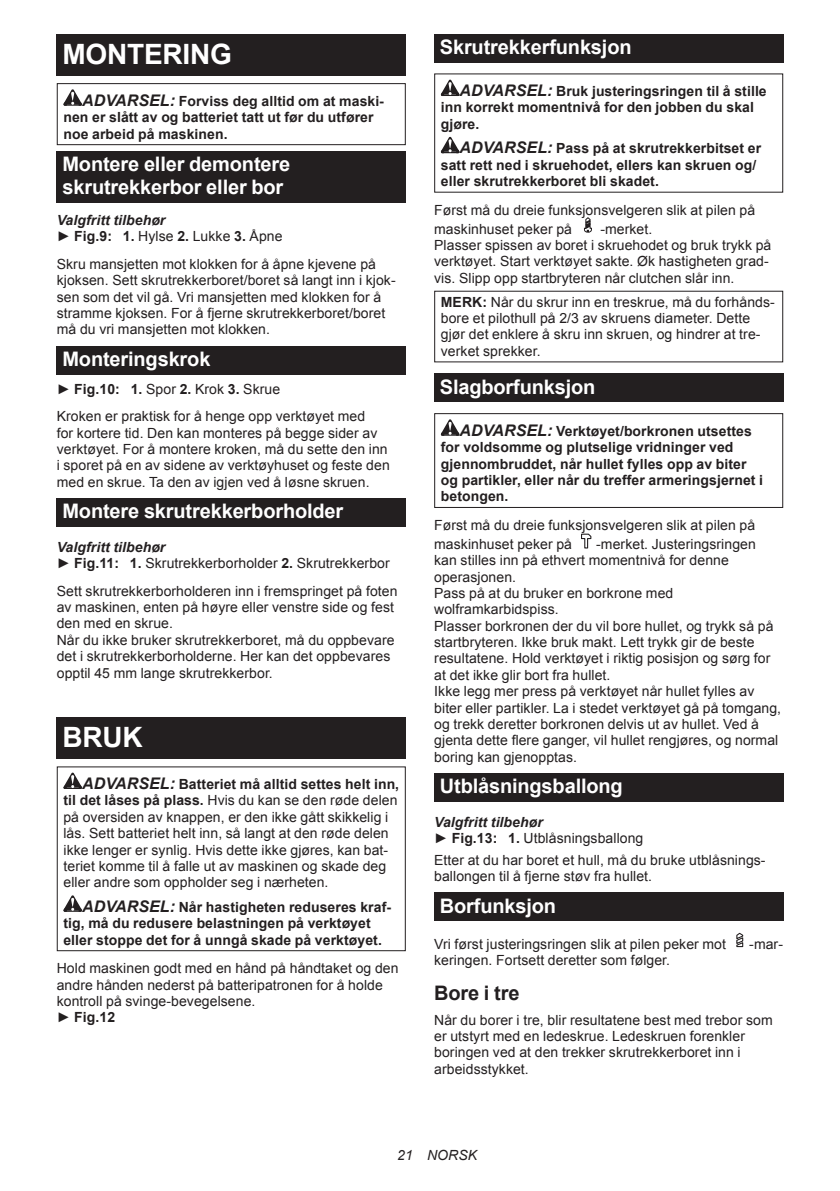
<style>
.page{position:relative;width:840px;height:1191px;background:#fff}
.page>*{position:absolute;margin:0;border:0;box-sizing:border-box;transform-origin:0 0}
.t1{font:700 28px "Arial";letter-spacing:-.01em;color:#fff}
.t2{font:700 20px/23.4px "Arial";letter-spacing:-.01em;color:#fff}
.t3{font:700 20px "Arial";letter-spacing:-.01em;color:#231f20}
.t4{font:14px/16.4px "Arial";letter-spacing:.005em;color:#231f20}
.t5{font:700 14px/16.4px "Arial";letter-spacing:.005em;color:#231f20}
.t6{font:italic 700 14px/16.4px "Arial";letter-spacing:.005em;color:#231f20}
.t7{font:italic 14px "Arial";letter-spacing:.005em;color:#231f20}
.s1{font-style:italic;font-size:16px}
.s2{font-weight:400;font-style:normal}
.s3{font-style:normal}
.s4{font-weight:700}
.s5{font-weight:700;font-style:italic}
.s6{font-weight:700;font-style:italic;font-size:16px}
</style>
<div class="page">
<div style="left:57px;top:34px;width:348px;height:41px;background:#231f20"></div>
<svg style="left:63px;top:89px;width:19px;height:17px"></svg>
<div style="left:57px;top:83px;width:348px;height:62px;border:1px solid #231f20"></div>
<div style="left:57px;top:151px;width:348px;height:52px;background:#231f20"></div>
<div style="left:57px;top:346px;width:348px;height:28px;background:#231f20"></div>
<div style="left:57px;top:498px;width:348px;height:28px;background:#231f20"></div>
<div style="left:57px;top:717px;width:348px;height:41px;background:#231f20"></div>
<svg style="left:63px;top:772px;width:19px;height:17px"></svg>
<svg style="left:63px;top:895px;width:19px;height:16px"></svg>
<div style="left:57px;top:766px;width:348px;height:185px;border:1px solid #231f20"></div>
<div style="left:434px;top:34px;width:348px;height:29px;background:#231f20"></div>
<svg style="left:440px;top:80px;width:19px;height:16px"></svg>
<svg style="left:440px;top:137px;width:19px;height:16px"></svg>
<svg style="left:584px;top:217px;width:8px;height:16px"></svg>
<div style="left:434px;top:374px;width:348px;height:28px;background:#231f20"></div>
<svg style="left:440px;top:419px;width:19px;height:17px"></svg>
<div style="left:434px;top:413px;width:348px;height:95px;border:1px solid #231f20"></div>
<svg style="left:581px;top:533px;width:11px;height:16px"></svg>
<div style="left:434px;top:773px;width:348px;height:28px;background:#231f20"></div>
<div style="left:434px;top:892px;width:348px;height:29px;background:#231f20"></div>
<svg style="left:736px;top:932px;width:7px;height:15px"></svg>
<h1 class="t1" style="left:62px;top:35px;width:171px">MONTERING</h1>
<p class="t5" style="left:63px;top:93px;width:322px;text-indent:19px"><span class="s1">ADVARSEL:</span> Forviss deg alltid om at maski&shy;nen er slått av og batteriet tatt ut før du utfører noe arbeid på maskinen.</p>
<h2 class="t2" style="left:62px;top:153px;width:229px">Montere eller demontere skrutrekkerbor eller bor</h2>
<p class="t6" style="left:57px;top:212px;width:227px">Valgfritt tilbehør<br><span class="s2">►</span> <span class="s3">Fig.9: 1.</span> <span class="s2">Hylse</span> <span class="s3">2.</span> <span class="s2">Lukke</span> <span class="s3">3.</span> <span class="s2">Åpne</span></p>
<p class="t4" style="left:57px;top:256px;width:340px">Skru mansjetten mot klokken for å åpne kjevene på kjoksen. Sett skrutrekkerboret/boret så langt inn i kjok&shy;sen som det vil gå. Vri mansjetten med klokken for å stramme kjoksen. For å fjerne skrutrekkerboret/boret må du vri mansjetten mot klokken.</p>
<h2 class="t2" style="left:62px;top:348px;width:149px">Monteringskrok</h2>
<p class="t4" style="left:57px;top:375px;width:310px;line-height:27.8px">► <span class="s4">Fig.10: 1.</span> Spor <span class="s4">2.</span> Krok <span class="s4">3.</span> Skrue<br>Kroken er praktisk for å henge opp verktøyet med</p>
<p class="t4" style="left:57px;top:425px;width:334px">for kortere tid. Den kan monteres på begge sider av verktøyet. For å montere kroken, må du sette den inn i sporet på en av sidene av verktøyhuset og feste den med en skrue. Ta den av igjen ved å løsne skruen.</p>
<h2 class="t2" style="left:62px;top:500px;width:282px">Montere skrutrekkerborholder</h2>
<p class="t4" style="left:57px;top:538px;width:334px"><span class="s5">Valgfritt tilbehør<br></span>► <span class="s4">Fig.11: 1.</span> Skrutrekkerborholder <span class="s4">2.</span> Skrutrekkerbor</p>
<p class="t4" style="left:57px;top:582px;width:342px">Sett skrutrekkerborholderen inn i fremspringet på foten av maskinen, enten på høyre eller venstre side og fest den med en skrue.<br>Når du ikke bruker skrutrekkerboret, må du oppbevare det i skrutrekkerborholderne. Her kan det oppbevares opptil 45 mm lange skrutrekkerbor.</p>
<h1 class="t1" style="left:62px;top:718px;width:82px">BRUK</h1>
<p class="t4" style="left:63px;top:776px;width:337px;text-indent:19px"><span class="s6">ADVARSEL:</span> <span class="s4">Batteriet må alltid settes helt inn, til det låses på plass.</span> Hvis du kan se den røde delen på oversiden av knappen, er den ikke gått skikkelig i lås. Sett batteriet helt inn, så langt at den røde delen ikke lenger er synlig. Hvis dette ikke gjøres, kan bat&shy;teriet komme til å falle ut av maskinen og skade deg eller andre som oppholder seg i nærheten.</p>
<p class="t5" style="left:63px;top:899px;width:329px;text-indent:19px"><span class="s1">ADVARSEL:</span> Når hastigheten reduseres kraf&shy;tig, må du redusere belastningen på verktøyet eller stoppe det for å unngå skade på verktøyet.</p>
<p class="t4" style="left:57px;top:960px;width:343px">Hold maskinen godt med en hånd på håndtaket og den andre hånden nederst på batteripatronen for å holde kontroll på svinge-bevegelsene.<br>► <span class="s4">Fig.12</span></p>
<h2 class="t2" style="left:439px;top:36px;width:193px">Skrutrekkerfunksjon</h2>
<p class="t5" style="left:440px;top:83px;width:327px;text-indent:19px"><span class="s1">ADVARSEL:</span> Bruk justeringsringen til å stille inn korrekt momentnivå for den jobben du skal gjøre.</p>
<p class="t5" style="left:440px;top:140px;width:321px;text-indent:19px"><span class="s1">ADVARSEL:</span> Pass på at skrutrekkerbitset er satt rett ned i skruehodet, ellers kan skruen og/ eller skrutrekkerboret bli skadet.</p>
<p class="t4" style="left:434px;top:200px;width:322px;line-height:18.8px">Først må du dreie funksjonsvelgeren slik at pilen på maskinhuset peker på</p>
<p class="t4" style="left:434px;top:220px;width:338px;text-indent:166px">-merket.<br>Plasser spissen av boret i skruehodet og bruk trykk på verktøyet. Start verktøyet sakte. Øk hastigheten grad&shy;vis. Slipp opp startbryteren når clutchen slår inn.</p>
<p class="t4" style="left:440px;top:293px;width:335px"><span class="s4">MERK:</span> Når du skrur inn en treskrue, må du forhånds&shy;bore et pilothull på 2/3 av skruens diameter. Dette gjør det enklere å skru inn skruen, og hindrer at tre&shy;verket sprekker.</p>
<h2 class="t2" style="left:439px;top:375px;width:157px">Slagborfunksjon</h2>
<p class="t5" style="left:440px;top:423px;width:323px;text-indent:19px"><span class="s1">ADVARSEL:</span> Verktøyet/borkronen utsettes for voldsomme og plutselige vridninger ved gjennombruddet, når hullet fylles opp av biter og partikler, eller når du treffer armeringsjernet i betongen.</p>
<p class="t4" style="left:434px;top:516px;width:322px;line-height:18.8px">Først må du dreie funksjonsvelgeren slik at pilen på maskinhuset peker på</p>
<p class="t4" style="left:434px;top:536px;width:348px;text-indent:162px">-merket. Justeringsringen kan stilles inn på ethvert momentnivå for denne operasjonen.<br>Pass på at du bruker en borkrone med wolframkarbidspiss.<br>Plasser borkronen der du vil bore hullet, og trykk så på startbryteren. Ikke bruk makt. Lett trykk gir de beste resultatene. Hold verktøyet i riktig posisjon og sørg for at det ikke glir bort fra hullet.<br>Ikke legg mer press på verktøyet når hullet fylles av biter eller partikler. La i stedet verktøyet gå på tomgang, og trekk deretter borkronen delvis ut av hullet. Ved å gjenta dette flere ganger, vil hullet rengjøres, og normal boring kan gjenopptas.</p>
<h2 class="t2" style="left:439px;top:775px;width:184px">Utblåsningsballong</h2>
<p class="t4" style="left:434px;top:813px;width:211px"><span class="s5">Valgfritt tilbehør<br></span>► <span class="s4">Fig.13: 1.</span> Utblåsningsballong</p>
<p class="t4" style="left:434px;top:852px;width:333px">Etter at du har boret et hull, må du bruke utblåsnings&shy;ballongen til å fjerne støv fra hullet.</p>
<h2 class="t2" style="left:439px;top:894px;width:118px">Borfunksjon</h2>
<p class="t4" style="left:434px;top:935px;width:293px">Vri først justeringsringen slik at pilen peker mot</p>
<p class="t4" style="left:748px;top:935px;width:35px">-mar-</p>
<p class="t4" style="left:434px;top:952px;width:237px">keringen. Fortsett deretter som følger.</p>
<h2 class="t3" style="left:434px;top:979px;width:87px">Bore i tre</h2>
<p class="t4" style="left:434px;top:1011px;width:340px">Når du borer i tre, blir resultatene best med trebor som er utstyrt med en ledeskrue. Ledeskruen forenkler boringen ved at den trekker skrutrekkerboret inn i arbeidsstykket.</p>
<p class="t7" style="left:397px;top:1146px;width:81px">21 NORSK</p>
</div>
